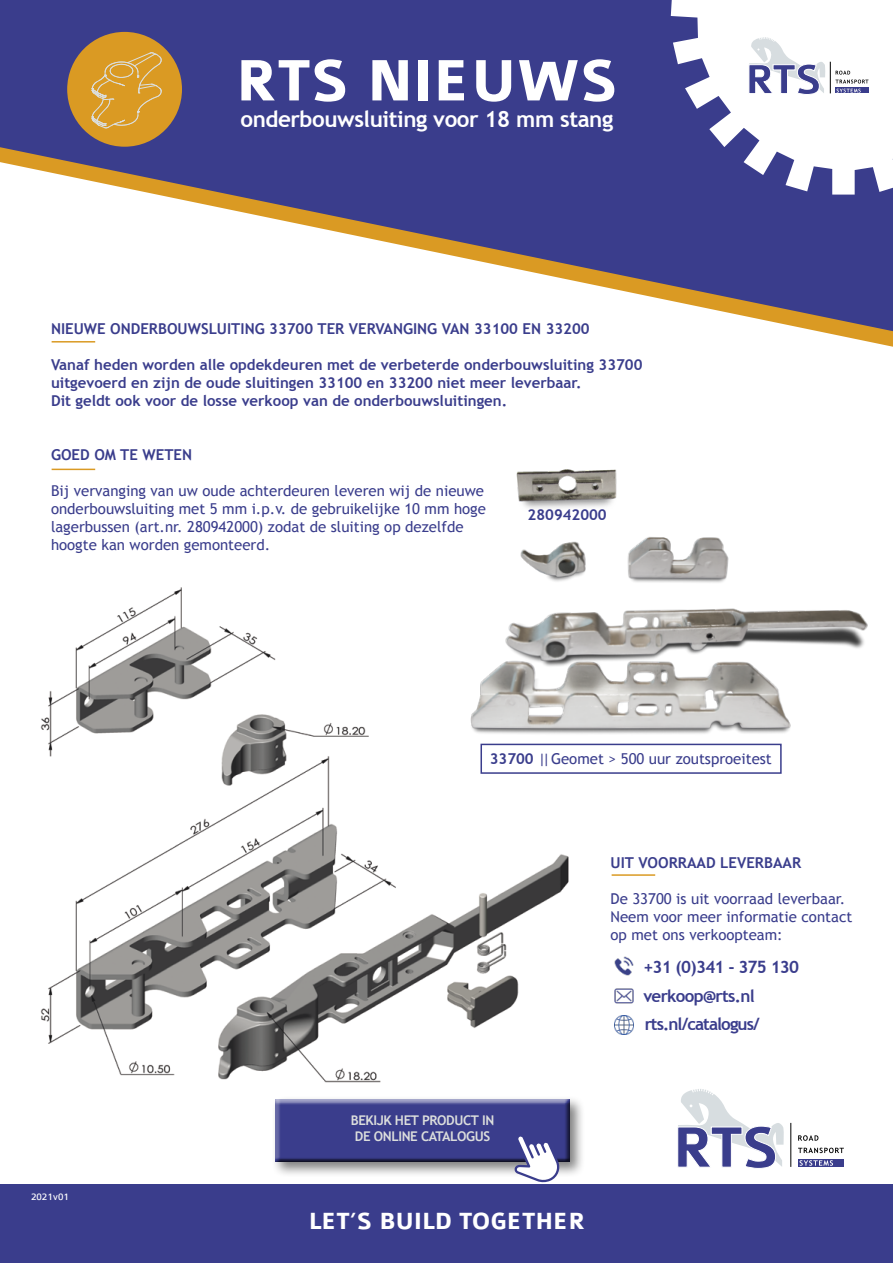
<style>
.page{position:relative;width:893px;height:1263px;background:#fff}
.page>*{position:absolute;margin:0;border:0;box-sizing:border-box;transform-origin:0 0}
.t1{font:700 62.25px "Colaborate";color:#fff}
.t2{font:700 25.05px "Colaborate";color:#fff}
.t3{font:700 22.35px "Trebuchet MS";letter-spacing:-.02em;color:#fff}
.t4{font:700 16.95px/28.3px "Trebuchet MS";letter-spacing:-.04em;color:#3a3d8c}
.t5{font:15px/18px "Trebuchet MS";color:#3a3d8c}
.t6{font:700 15px/18px "Trebuchet MS";color:#3a3d8c}
.t7{font:700 13.35px/16px "Trebuchet MS";letter-spacing:-.03em;color:#dbdddc;text-align:center}
.t8{font:10.5px "Colaborate";color:#fff}
.s1{font-weight:700}
</style>
<div class="page">
<div style="left:0;top:1184px;width:893px;height:79px;background:#3a3d8c"></div>
<img style="left:40px;top:587px;width:547px;height:496px">
<div style="left:798px;top:1159px;width:46px;height:8px;background:#3a3d8c"></div>
<svg style="left:799px;top:1160px;width:34px;height:6px"></svg>
<svg style="left:677px;top:1089px;width:107px;height:80px"></svg>
<svg style="left:798px;top:1135px;width:20px;height:6px"></svg>
<svg style="left:798px;top:1148px;width:46px;height:5px"></svg>
<hr style="left:791px;top:1123px;width:1px;height:44px;background:#000">
<svg style="left:0;top:0;width:893px;height:331px;fill:#3a3d8c"></svg>
<div style="left:67px;top:32px;width:115px;height:115px;background:#da9a23;border-radius:50%"></div>
<svg style="left:92px;top:52px;width:70px;height:77px"></svg>
<hr style="left:52px;top:469px;width:43px;height:1px;background:#da9a23">
<hr style="left:52px;top:341px;width:43px;height:2px;background:#da9a23">
<hr style="left:612px;top:874px;width:43px;height:2px;background:#da9a23">
<div style="left:480px;top:744px;width:302px;height:30px;border:2px solid #3a3d8c"></div>
<img style="left:451px;top:537px;width:417px;height:206px">
<img style="left:516px;top:469px;width:101px;height:40px">
<svg style="left:671px;top:0;width:222px;height:195px"></svg>
<hr style="left:830px;top:62px;width:1px;height:31px;background:#000">
<div style="left:272px;top:1095px;width:314px;height:83px;background:#000;opacity:.5"></div>
<div style="left:272px;top:1095px;width:303px;height:67px;background:#000;opacity:.75"></div>
<svg style="left:514px;top:1134px;width:47px;height:49px"></svg>
<img style="left:615px;top:988px;width:18px;height:16px">
<img style="left:615px;top:957px;width:18px;height:18px">
<img style="left:615px;top:1015px;width:18px;height:19px">
<h1 class="t1" style="left:236px;top:48px;width:384px">RTS NIEUWS</h1>
<h3 class="t3" style="left:240px;top:105px;width:374px">onderbouwsluiting voor 18 mm stang</h3>
<p class="t6" style="left:51px;top:320px;width:540px">NIEUWE ONDERBOUWSLUITING 33700 TER VERVANGING VAN 33100 EN 33200</p>
<p class="t6" style="left:51px;top:356px;width:593px">Vanaf heden worden alle opdekdeuren met de verbeterde onderbouwsluiting 33700 uitgevoerd en zijn de oude sluitingen 33100 en 33200 niet meer leverbaar.<br>Dit geldt ook voor de losse verkoop van de onderbouwsluitingen.</p>
<p class="t6" style="left:51px;top:446px;width:143px">GOED OM TE WETEN</p>
<p class="t5" style="left:51px;top:482px;width:436px">Bij vervanging van uw oude achterdeuren leveren wij de nieuwe onderbouwsluiting met 5 mm i.p.v. de gebruikelijke 10 mm hoge lagerbussen (art.nr. 280942000) zodat de sluiting op dezelfde hoogte kan worden gemonteerd.</p>
<p class="t6" style="left:528px;top:506px;width:81px">280942000</p>
<p class="t5" style="left:490px;top:749px;width:284px"><span class="s1">33700</span> ||Geomet &gt; 500 uur zoutsproeitest</p>
<p class="t6" style="left:611px;top:854px;width:192px">UIT VOORRAAD LEVERBAAR</p>
<p class="t5" style="left:611px;top:890px;width:243px">De 33700 is uit voorraad leverbaar.<br>Neem voor meer informatie contact op met ons verkoopteam:</p>
<p class="t8" style="left:31px;top:1191px;width:39px">2021v01</p>
<p class="t7" style="left:351px;top:1112px;width:145px">BEKIJK HET PRODUCT IN<br>DE ONLINE CATALOGUS</p>
<h2 class="t2" style="left:309px;top:1208px;width:278px">LET’S BUILD TOGETHER</h2>
<p class="t4" style="left:643px;top:953px;width:157px">+31 (0)341 - 375 130 verkoop@rts.nl rts.nl/catalogus/</p>
</div>
